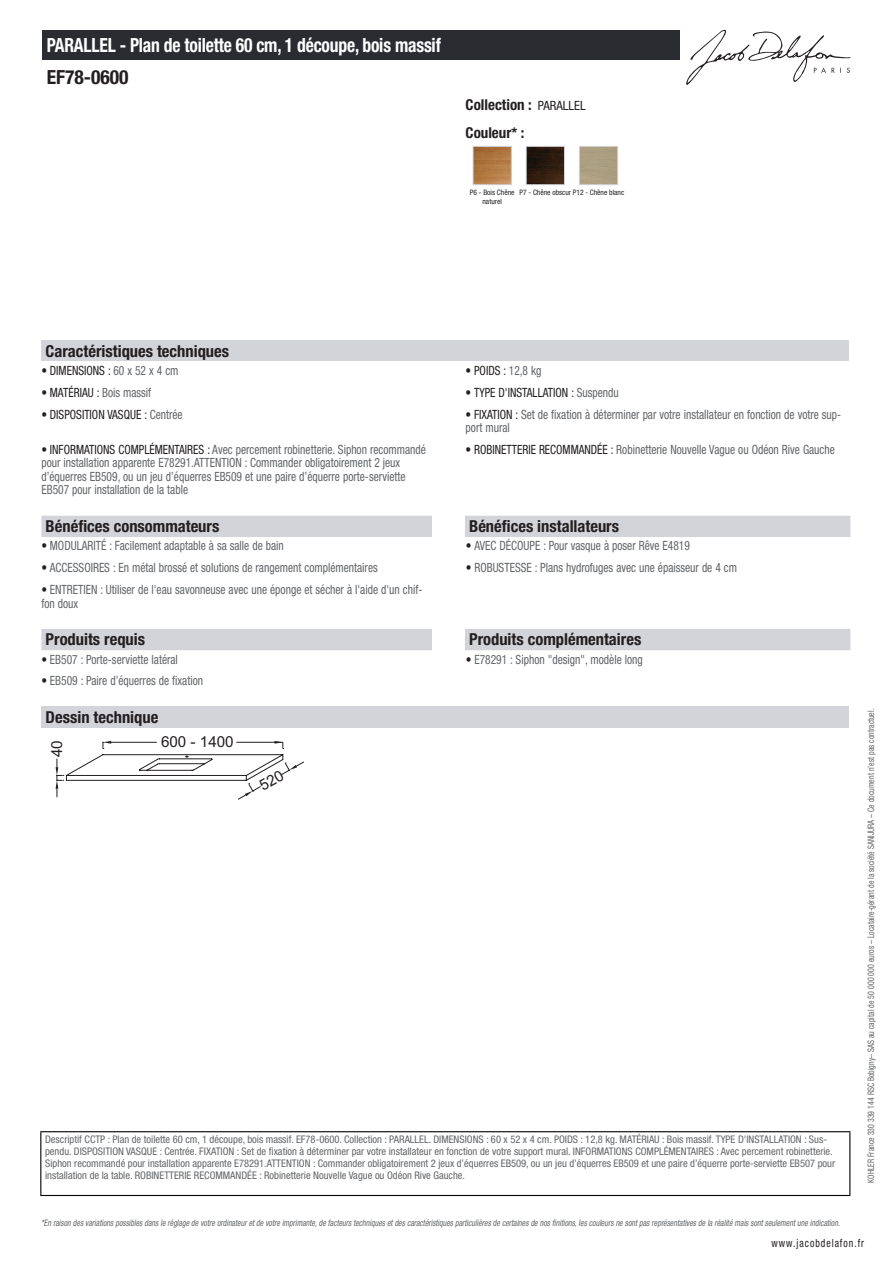
<style>
.page{position:relative;width:893px;height:1263px;background:#fff}
.page>*{position:absolute;margin:0;border:0;box-sizing:border-box;transform-origin:0 0}
.t1{font:700 condensed 19.5px "Helvetica Neue LT Std";letter-spacing:-.01em;color:#fff;scale:.9 1}
.t2{font:700 condensed 19.5px "Helvetica Neue LT Std";color:#231f20}
.t3{font:700 condensed 16.5px "Helvetica Neue LT Std";color:#231f20}
.t4{font:15.15px "Arial";color:#231f20}
.t5{font:700 condensed 15px/27.8px "Helvetica Neue LT Std";color:#231f20}
.t6{font:condensed 12.75px/13.5px "Helvetica Neue LT Std";color:#626568;scale:.9 1}
.t7{font:condensed 12.75px "Helvetica Neue LT Std";color:#231f20;scale:.9 1}
.t8{font:condensed 11.25px "Helvetica Neue LT Std";letter-spacing:.1em;color:#231f20;scale:.87 1}
.t9{font:condensed 10.5px/12px "Helvetica Neue LT Std";color:#626568}
.t10{font:italic condensed 9px "Helvetica Neue LT Std";color:#626568;scale:.87 1}
.t11{font:condensed 9px "Helvetica Neue LT Std";color:#626568;scale:.87 1}
.t12{font:condensed 7.5px/9px "Helvetica Neue LT Std";color:#231f20;text-align:center}
.s1{font-weight:400;font-size:12.75px}
.s2{color:#626568}
.s3{color:#231f20}
</style>
<div class="page">
<svg style="left:686px;top:30px;width:164px;height:55px"></svg>
<img style="left:475px;top:148px;width:35px;height:35px">
<div style="left:473px;top:146px;width:39px;height:39px;border:1px solid #d3d4da"></div>
<img style="left:528px;top:148px;width:35px;height:35px">
<div style="left:526px;top:146px;width:39px;height:39px;border:1px solid #d3d4da"></div>
<div style="left:579px;top:146px;width:39px;height:39px;border:1px solid #d3d4da"></div>
<div style="left:41px;top:340px;width:808px;height:21px;background:#d3d4da"></div>
<div style="left:41px;top:516px;width:809px;height:21px;background:#d3d4da"></div>
<div style="left:432px;top:516px;width:33px;height:21px;background:#fff"></div>
<div style="left:41px;top:629px;width:809px;height:21px;background:#d3d4da"></div>
<div style="left:432px;top:629px;width:33px;height:21px;background:#fff"></div>
<div style="left:41px;top:707px;width:808px;height:21px;background:#d3d4da"></div>
<div style="left:43px;top:30px;width:637px;height:30px;background:#2a2c32"></div>
<hr style="left:40px;top:1131px;width:810px;height:1px;background:#040503">
<hr style="left:40px;top:1132px;width:1px;height:63px;background:#040503">
<hr style="left:849px;top:1132px;width:1px;height:63px;background:#040503">
<hr style="left:40px;top:1195px;width:810px;height:1px;background:#040503">
<svg style="left:56px;top:741px;width:248px;height:59px"></svg>
<h1 class="t1" style="left:47px;top:33px;width:439px">PARALLEL - Plan de toilette 60 cm, 1 découpe, bois massif</h1>
<h1 class="t2" style="left:47px;top:65px;width:83px">EF78-0600</h1>
<p class="t5" style="left:466px;top:90px;width:122px">Collection : <span class="s1">PARALLEL<br></span>Couleur* :</p>
<p class="t12" style="left:470px;top:187px;width:46px">P6 - Bois Chêne naturel</p>
<p class="t12" style="left:520px;top:187px;width:106px">P7 - Chêne obscur P12 - Chêne blanc</p>
<p class="t3" style="left:46px;top:341px;width:185px">Caractéristiques techniques</p>
<p class="t7" style="left:41px;top:363px;width:154px">• DIMENSIONS : <span class="s2">60 x 52 x 4 cm</span></p>
<p class="t7" style="left:466px;top:363px;width:86px">• POIDS : <span class="s2">12,8 kg</span></p>
<p class="t7" style="left:41px;top:385px;width:124px">• MATÉRIAU : <span class="s2">Bois massif</span></p>
<p class="t7" style="left:466px;top:385px;width:172px">• TYPE D'INSTALLATION : <span class="s2">Suspendu</span></p>
<p class="t7" style="left:41px;top:407px;width:158px">• DISPOSITION VASQUE : <span class="s2">Centrée</span></p>
<p class="t6" style="left:466px;top:407px;width:419px"><span class="s3">• FIXATION :</span> Set de fixation à déterminer par votre installateur en fonction de votre sup&shy;port mural</p>
<p class="t6" style="left:41px;top:442px;width:429px"><span class="s3">• INFORMATIONS COMPLÉMENTAIRES :</span> Avec percement robinetterie. Siphon recommandé pour installation apparente E78291.ATTENTION : Commander obligatoirement 2 jeux d’équerres EB509, ou un jeu d’équerres EB509 et une paire d’équerre porte-serviette EB507 pour installation de la table</p>
<p class="t6" style="left:466px;top:443px;width:412px"><span class="s3">• ROBINETTERIE RECOMMANDÉE :</span> Robinetterie Nouvelle Vague ou Odéon Rive Gauche</p>
<p class="t3" style="left:46px;top:516px;width:175px">Bénéfices consommateurs</p>
<p class="t3" style="left:469px;top:516px;width:151px">Bénéfices installateurs</p>
<p class="t6" style="left:41px;top:539px;width:271px"><span class="s3">•</span> MODULARITÉ : Facilement adaptable à sa salle de bain</p>
<p class="t6" style="left:466px;top:539px;width:250px"><span class="s3">•</span> AVEC DÉCOUPE : Pour vasque à poser Rêve E4819</p>
<p class="t6" style="left:41px;top:561px;width:375px"><span class="s3">•</span> ACCESSOIRES : En métal brossé et solutions de rangement complémentaires</p>
<p class="t6" style="left:466px;top:561px;width:303px"><span class="s3">•</span> ROBUSTESSE : Plans hydrofuges avec une épaisseur de 4 cm</p>
<p class="t6" style="left:41px;top:583px;width:425px"><span class="s3">•</span> ENTRETIEN : Utiliser de l'eau savonneuse avec une éponge et sécher à l'aide d'un chif&shy;fon doux</p>
<p class="t3" style="left:46px;top:630px;width:101px">Produits requis</p>
<p class="t3" style="left:469px;top:630px;width:174px">Produits complémentaires</p>
<p class="t6" style="left:41px;top:652px;width:153px"><span class="s3">•</span> EB507 : Porte-serviette latéral</p>
<p class="t6" style="left:466px;top:652px;width:198px"><span class="s3">•</span> E78291 : Siphon "design", modèle long</p>
<p class="t6" style="left:41px;top:674px;width:181px"><span class="s3">•</span> EB509 : Paire d’équerres de fixation</p>
<p class="t3" style="left:46px;top:707px;width:114px">Dessin technique</p>
<p class="t4" style="left:161px;top:732px;width:74px">600 - 1400</p>
<p class="t4" style="left:46px;top:757px;width:18px;rotate:-90deg">40</p>
<p class="t9" style="left:45px;top:1134px;width:792px">Descriptif CCTP : Plan de toilette 60 cm, 1 découpe, bois massif. EF78-0600. Collection : PARALLEL. DIMENSIONS : 60 x 52 x 4 cm. POIDS : 12,8 kg. MATÉRIAU : Bois massif. TYPE D'INSTALLATION : Sus&shy;pendu. DISPOSITION VASQUE : Centrée. FIXATION : Set de fixation à déterminer par votre installateur en fonction de votre support mural. INFORMATIONS COMPLÉMENTAIRES : Avec percement robinetterie.<br>Siphon recommandé pour installation apparente E78291.ATTENTION : Commander obligatoirement 2 jeux d’équerres EB509, ou un jeu d’équerres EB509 et une paire d’équerre porte-serviette EB507 pour installation de la table. ROBINETTERIE RECOMMANDÉE : Robinetterie Nouvelle Vague ou Odéon Rive Gauche.</p>
<p class="t11" style="left:866px;top:1183px;width:547px;rotate:-90deg">KOHLER France 330 339 144 RSC Bobigny– SAS au capital de 50 000 000 euros – Locataire-gérant de la société SANIJURA – Ce document n’est pas contractuel.</p>
<p class="t10" style="left:41px;top:1217px;width:922px">*En raison desvariationspossiblesdansle réglage de votre ordinateuretde votre imprimante,de facteurstechniquesetdescaractéristiquesparticulièresde certainesde nosfinitions,lescouleursne sontpasreprésentativesde la réalité maissontseulementune indication.</p>
<p class="t8" style="left:772px;top:1237px;width:108px">www.jacobdelafon.fr</p>
</div>
